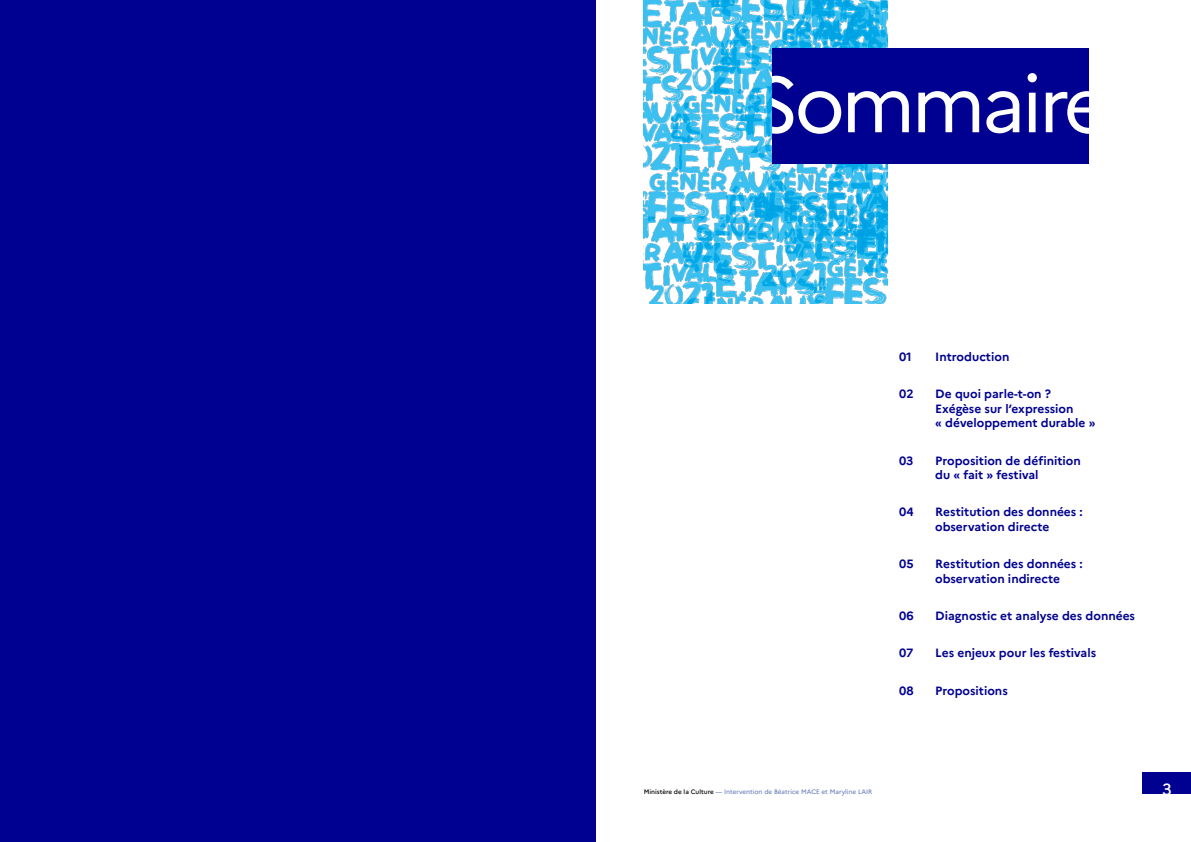
<style>
.page{position:relative;width:1191px;height:842px;background:#fff}
.page>*{position:absolute;margin:0;border:0;box-sizing:border-box;transform-origin:0 0}
.t1{font:78.5px "Marianne";letter-spacing:-.05em;color:#fff}
.t2{font:500 16.1px "Marianne";color:#fff}
.t3{font:700 12px/14.4px "Marianne";color:#000091}
.t4{font:6.4px "Marianne";color:#5770b5}
.s1{font-weight:500;color:#000}
</style>
<div class="page">
<div style="left:1142px;top:772px;width:49px;height:22px;background:#000091"></div>
<div style="left:0;top:0;width:595px;height:842px;background:#000091"></div>
<img style="left:643px;top:0;width:244px;height:304px">
<div style="left:772px;top:48px;width:317px;height:115px;background:#000091"></div>
<h1 class="t1" style="left:753px;top:56px;width:358px">Sommaire</h1>
<p class="t3" style="left:899px;top:350px;width:14px">01</p>
<p class="t3" style="left:935px;top:350px;width:76px">Introduction</p>
<p class="t3" style="left:899px;top:387px;width:16px">02</p>
<p class="t3" style="left:935px;top:387px;width:162px">De quoi parle-t-on ?<br>Exégèse sur l’expression<br>« développement durable »</p>
<p class="t3" style="left:899px;top:453px;width:16px">03</p>
<p class="t3" style="left:935px;top:453px;width:147px">Proposition de définition du « fait » festival</p>
<p class="t3" style="left:899px;top:505px;width:16px">04</p>
<p class="t3" style="left:935px;top:505px;width:149px">Restitution des données : observation directe</p>
<p class="t3" style="left:899px;top:557px;width:16px">05</p>
<p class="t3" style="left:935px;top:557px;width:149px">Restitution des données : observation indirecte</p>
<p class="t3" style="left:899px;top:608px;width:16px">06</p>
<p class="t3" style="left:935px;top:608px;width:201px">Diagnostic et analyse des données</p>
<p class="t3" style="left:899px;top:646px;width:15px">07</p>
<p class="t3" style="left:935px;top:646px;width:162px">Les enjeux pour les festivals</p>
<p class="t3" style="left:899px;top:683px;width:16px">08</p>
<p class="t3" style="left:935px;top:683px;width:74px">Propositions</p>
<p class="t4" style="left:643px;top:788px;width:230px"><span class="s1">Ministère de la Culture</span> — Intervention de Béatrice MACE et Maryline LAIR</p>
<h2 class="t2" style="left:1162px;top:780px;width:11px">3</h2>
</div>
